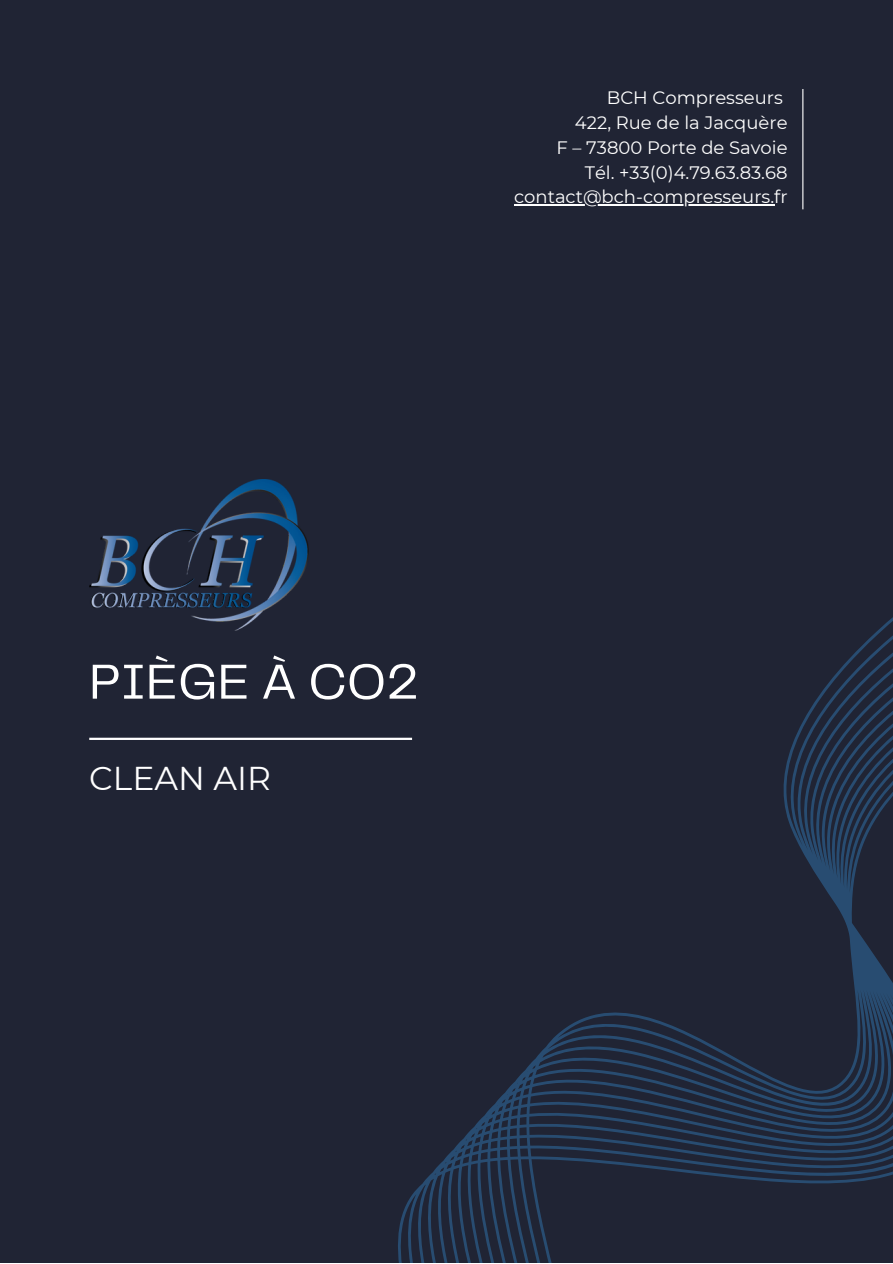
<style>
.page{position:relative;width:893px;height:1264px;background:#fff}
.page>*{position:absolute;margin:0;border:0;box-sizing:border-box;transform-origin:0 0}
.t1{font:51px "Telegraf";color:#fff}
.t2{font:33px "Montserrat";color:#fff}
.t3{font:18px "Montserrat";color:#fff}
</style>
<div class="page">
<div style="left:0;top:0;width:892px;height:1262px;background:#202434"></div>
<svg style="left:267px;top:479px;width:625px;height:783px"></svg>
<hr style="left:802px;top:89px;width:1px;height:120px;background:#fff">
<img style="left:89px;top:480px;width:219px;height:150px">
<hr style="left:89px;top:737px;width:323px;height:3px;background:#fff">
<hr style="left:514px;top:204px;width:260px;height:1px;background:#fff">
<p class="t3" style="left:606px;top:87px;width:177px">BCH Compresseurs</p>
<p class="t3" style="left:575px;top:112px;width:214px">422, Rue de la Jacquère</p>
<p class="t3" style="left:556px;top:136px;width:232px">F – 73800 Porte de Savoie</p>
<p class="t3" style="left:584px;top:161px;width:204px">Tél. +33(0)4.79.63.83.68</p>
<p class="t3" style="left:514px;top:186px;width:275px">contact@bch-compresseurs.fr</p>
<p class="t1" style="left:89px;top:660px;width:331px">PIÈGE À CO2</p>
<p class="t2" style="left:89px;top:757px;width:183px">CLEAN AIR</p>
</div>
